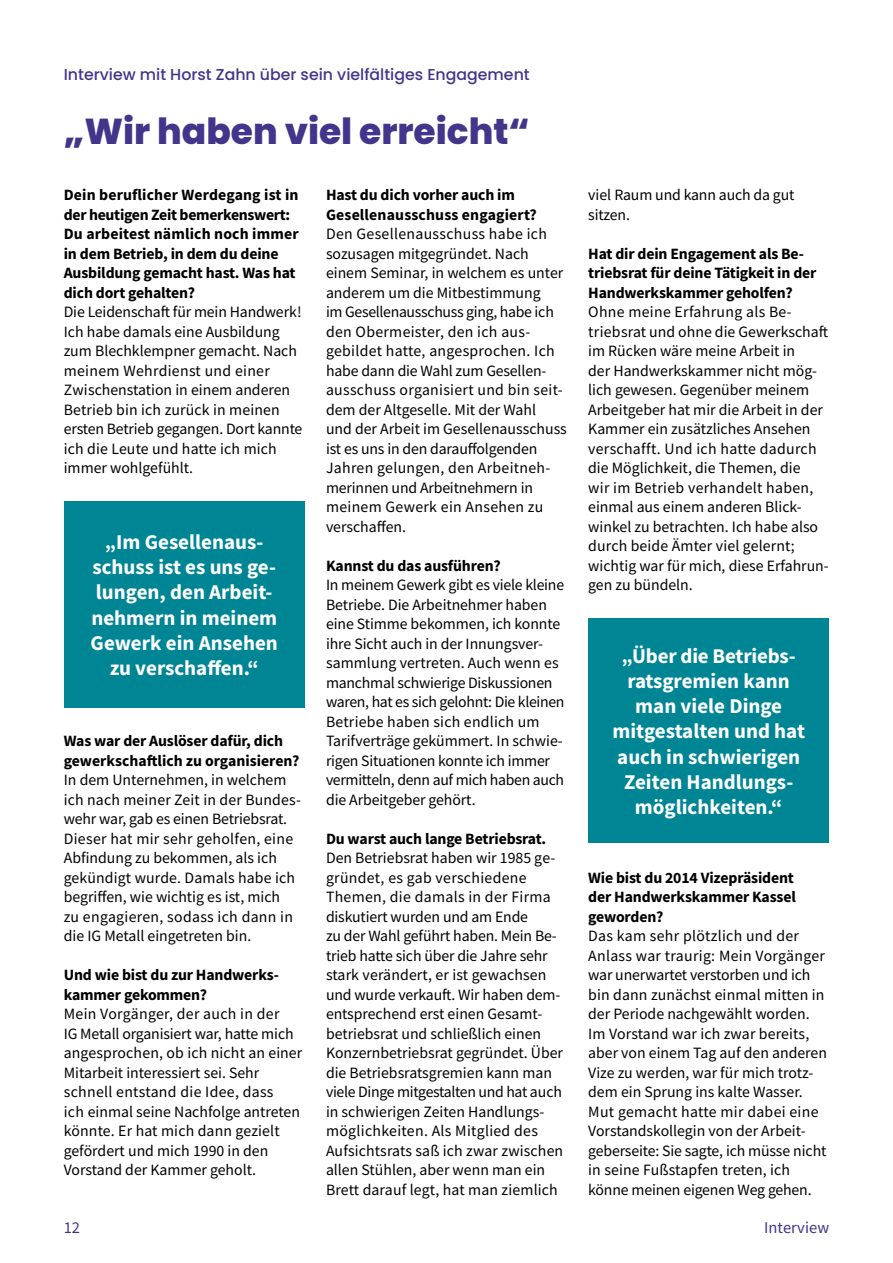
<style>
.page{position:relative;width:893px;height:1263px;background:#fff}
.page>*{position:absolute;margin:0;border:0;box-sizing:border-box;transform-origin:0 0}
.t1{font:800 36px "Poppins";color:#43358b}
.t2{font:700 21px/25.2px "Source Sans Pro";color:#fff;text-align:center}
.t3{font:16.5px "Source Sans Pro";color:#43358b}
.t4{font:15.75px/19.5px "Source Sans Pro";color:#000}
.t5{font:700 15.75px/19.5px "Source Sans Pro";letter-spacing:-.01em;color:#000}
.t6{font:500 15.75px "Poppins";color:#43358b}
.t7{font:700 15.75px/19.5px "Source Sans Pro";letter-spacing:.01em;color:#000}
</style>
<div class="page">
<div style="left:588px;top:618px;width:241px;height:225px;background:#008595"></div>
<div style="left:64px;top:501px;width:241px;height:206px;background:#008595"></div>
<p class="t6" style="left:64px;top:66px;width:467px">Interview mit Horst Zahn über sein vielfältiges Engagement</p>
<h1 class="t1" style="left:64px;top:111px;width:468px">„Wir haben viel erreicht“</h1>
<p class="t5" style="left:64px;top:185px;width:236px">Dein beruflicher Werdegang ist in der heutigen Zeit bemerkenswert:<br>Du arbeitest nämlich noch immer in dem Betrieb, in dem du deine<br>Ausbildung gemacht hast. Was hat dich dort gehalten?</p>
<p class="t4" style="left:64px;top:302px;width:240px">Die Leidenschaft für mein Handwerk!<br>Ich habe damals eine Ausbildung zum Blechklempner gemacht. Nach meinem Wehrdienst und einer<br>Zwischenstation in einem anderen<br>Betrieb bin ich zurück in meinen ersten Betrieb gegangen. Dort kannte ich die Leute und hatte ich mich immer wohlgefühlt.</p>
<h2 class="t2" style="left:91px;top:529px;width:189px">„Im Gesellenaus&shy;schuss ist es uns ge&shy;lungen, den Arbeit&shy;nehmern in meinem<br>Gewerk ein Ansehen zu verschaffen.“</h2>
<p class="t5" style="left:64px;top:731px;width:237px">Was war der Auslöser dafür, dich gewerkschaftlich zu organisieren?</p>
<p class="t4" style="left:64px;top:770px;width:239px">In dem Unternehmen, in welchem ich nach meiner Zeit in der Bundes&shy;wehr war, gab es einen Betriebsrat.<br>Dieser hat mir sehr geholfen, eine Abfindung zu bekommen, als ich gekündigt wurde. Damals habe ich begriffen, wie wichtig es ist, mich<br>zu engagieren, sodass ich dann in die IG Metall eingetreten bin.</p>
<p class="t5" style="left:64px;top:965px;width:217px">Und wie bist du zur Handwerks&shy;kammer gekommen?</p>
<p class="t4" style="left:64px;top:1004px;width:240px">Mein Vorgänger, der auch in der<br>IG Metall organisiert war, hatte mich angesprochen, ob ich nicht an einer<br>Mitarbeit interessiert sei. Sehr schnell entstand die Idee, dass<br>ich einmal seine Nachfolge antreten könnte. Er hat mich dann gezielt gefördert und mich 1990 in den<br>Vorstand der Kammer geholt.</p>
<p class="t7" style="left:326px;top:185px;width:212px">Hast du dich vorher auch im<br>Gesellenausschuss engagiert?</p>
<p class="t4" style="left:326px;top:224px;width:242px">Den Gesellenausschuss habe ich sozusagen mitgegründet. Nach einem Seminar, in welchem es unter anderem um die Mitbestimmung<br>im Gesellenausschuss ging, habe ich den Obermeister, den ich aus&shy;gebildet hatte, angesprochen. Ich habe dann die Wahl zum Gesellen&shy;ausschuss organisiert und bin seit&shy;dem der Altgeselle. Mit der Wahl<br>und der Arbeit im Gesellenausschuss ist es uns in den darauffolgenden<br>Jahren gelungen, den Arbeitneh&shy;merinnen und Arbeitnehmern in meinem Gewerk ein Ansehen zu verschaffen.</p>
<p class="t5" style="left:326px;top:555px;width:176px">Kannst du das ausführen?</p>
<p class="t4" style="left:326px;top:575px;width:240px">In meinem Gewerk gibt es viele kleine Betriebe. Die Arbeitnehmer haben eine Stimme bekommen, ich konnte ihre Sicht auch in der Innungsver&shy;sammlung vertreten. Auch wenn es manchmal schwierige Diskussionen waren, hat es sich gelohnt: Die kleinen Betriebe haben sich endlich um Tarifverträge gekümmert. In schwie&shy;rigen Situationen konnte ich immer vermitteln, denn auf mich haben auch die Arbeitgeber gehört.</p>
<p class="t5" style="left:326px;top:828px;width:222px">Du warst auch lange Betriebsrat.</p>
<p class="t4" style="left:326px;top:848px;width:239px">Den Betriebsrat haben wir 1985 ge&shy;gründet, es gab verschiedene Themen, die damals in der Firma diskutiert wurden und am Ende<br>zu der Wahl geführt haben. Mein Be&shy;trieb hatte sich über die Jahre sehr stark verändert, er ist gewachsen und wurde verkauft. Wir haben dem&shy;entsprechend erst einen Gesamt&shy;betriebsrat und schließlich einen Konzernbetriebsrat gegründet. Über die Betriebsratsgremien kann man viele Dinge mitgestalten und hat auch in schwierigen Zeiten Handlungs&shy;möglichkeiten. Als Mitglied des Aufsichtsrats saß ich zwar zwischen allen Stühlen, aber wenn man ein Brett darauf legt, hat man ziemlich</p>
<p class="t4" style="left:588px;top:185px;width:208px">viel Raum und kann auch da gut sitzen.</p>
<p class="t5" style="left:588px;top:243px;width:230px">Hat dir dein Engagement als Be&shy;triebsrat für deine Tätigkeit in der<br>Handwerkskammer geholfen?</p>
<p class="t4" style="left:588px;top:302px;width:242px">Ohne meine Erfahrung als Be&shy;triebsrat und ohne die Gewerkschaft im Rücken wäre meine Arbeit in<br>der Handwerkskammer nicht mög&shy;lich gewesen. Gegenüber meinem<br>Arbeitgeber hat mir die Arbeit in der<br>Kammer ein zusätzliches Ansehen verschafft. Und ich hatte dadurch die Möglichkeit, die Themen, die<br>wir im Betrieb verhandelt haben, einmal aus einem anderen Blick&shy;winkel zu betrachten. Ich habe also durch beide Ämter viel gelernt; wichtig war für mich, diese Erfahrun&shy;gen zu bündeln.</p>
<h2 class="t2" style="left:612px;top:643px;width:194px">„Über die Betriebs&shy;ratsgremien kann man viele Dinge mitgestalten und hat auch in schwierigen<br>Zeiten Handlungs&shy;möglichkeiten.“</h2>
<p class="t5" style="left:588px;top:867px;width:209px">Wie bist du 2014 Vizepräsident der Handwerkskammer Kassel geworden?</p>
<p class="t4" style="left:588px;top:926px;width:240px">Das kam sehr plötzlich und der Anlass war traurig: Mein Vorgänger war unerwartet verstorben und ich bin dann zunächst einmal mitten in der Periode nachgewählt worden.<br>Im Vorstand war ich zwar bereits, aber von einem Tag auf den anderen Vize zu werden, war für mich trotz&shy;dem ein Sprung ins kalte Wasser.<br>Mut gemacht hatte mir dabei eine Vorstandskollegin von der Arbeit&shy;geberseite: Sie sagte, ich müsse nicht in seine Fußstapfen treten, ich könne meinen eigenen Weg gehen.</p>
<p class="t3" style="left:64px;top:1217px;width:18px">12</p>
<p class="t3" style="left:764px;top:1217px;width:66px">Interview</p>
</div>
